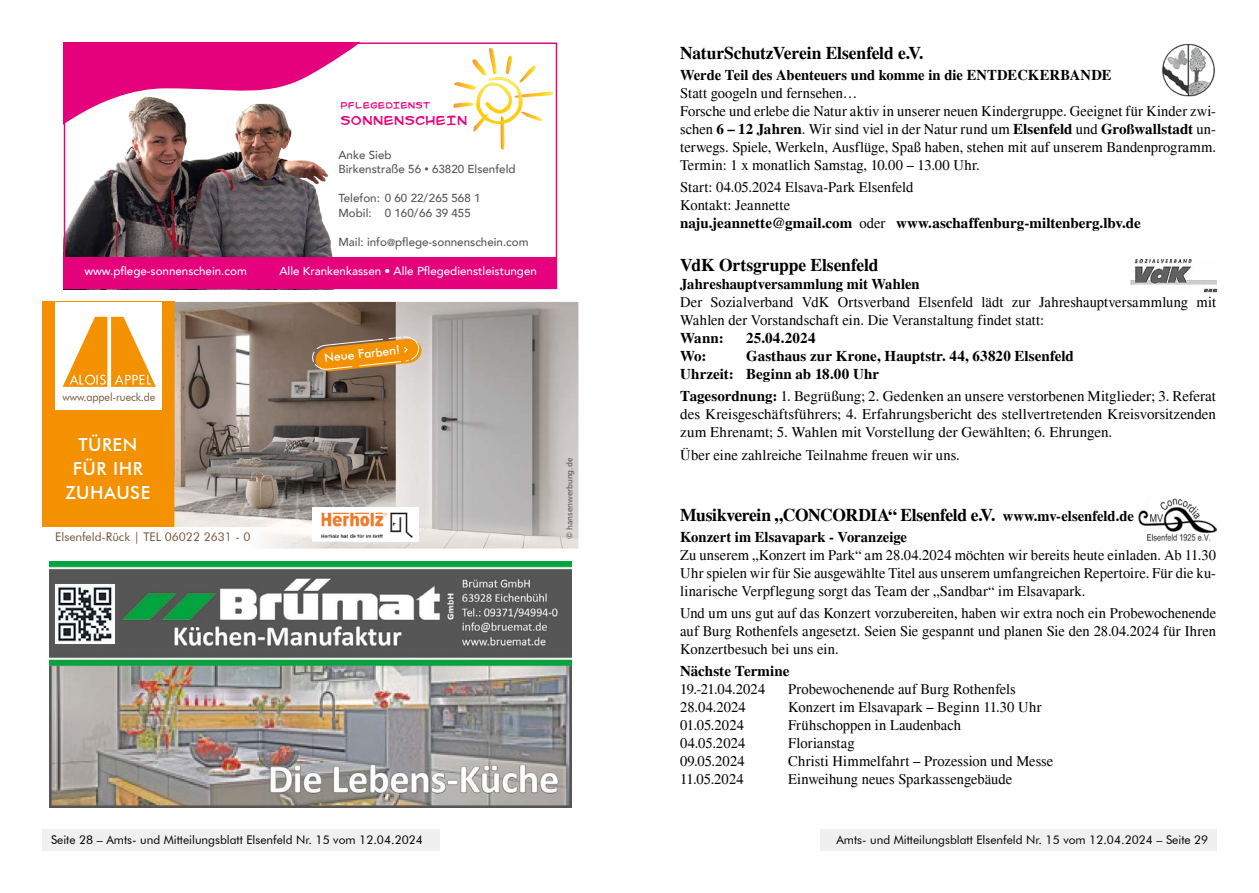
<style>
.page{position:relative;width:1259px;height:893px;background:#fff}
.page>*{position:absolute;margin:0;border:0;box-sizing:border-box;transform-origin:0 0}
.t1{font:700 18px "Times";letter-spacing:-.01em;color:#000}
.t2{font:500 18px/24px "Futura BT";letter-spacing:.03em;color:#fff;text-align:center}
.t3{font:15px/18px "Times";color:#000;text-align:justify}
.t4{font:700 15px/18px "Times";color:#000}
.t5{font:12px "Futura BT";color:#000}
.t6{font:12px "Futura BT";color:#755438}
.t7{font:500 12px "Futura BT";color:#fff}
.t8{font:500 11.55px/14.5px "Avenir";color:#565655}
.t9{font:500 11.55px "Avenir";color:#fff}
.t10{font:11.25px "Futura BT";letter-spacing:-.01em;color:#755438;scale:.95 1}
.t11{font:11.1px "Kid Kosmic";color:#e5007c}
.t12{font:8.25px "Humanist 777 BT Roman B";color:#565655}
.t13{font:7.95px "Kid Kosmic";color:#e5007c}
.s1{font-size:8.7px}
.s2{font-size:10.2px}
.s3{font-weight:700}
.s4{font-weight:400}
.s5{font-size:15px}
</style>
<div class="page">
<div style="left:43px;top:302px;width:132px;height:238px;background:#f39100"></div>
<img style="left:174px;top:302px;width:404px;height:247px">
<div style="left:312px;top:507px;width:106px;height:34px;background:#fff"></div>
<img style="left:322px;top:512px;width:90px;height:26px">
<div style="left:55px;top:302px;width:107px;height:107px;background:#fff"></div>
<svg style="left:63px;top:317px;width:93px;height:70px"></svg>
<div style="left:43px;top:527px;width:131px;height:13px;background:#fff"></div>
<img style="left:174px;top:527px;width:179px;height:22px">
<svg style="left:312px;top:527px;width:41px;height:14px"></svg>
<img style="left:322px;top:527px;width:31px;height:11px">
<svg style="left:312px;top:336px;width:110px;height:36px"></svg>
<img style="left:50px;top:561px;width:521px;height:247px">
<svg style="left:53px;top:583px;width:65px;height:64px"></svg>
<img style="left:55px;top:585px;width:59px;height:58px">
<img style="left:66px;top:145px;width:267px;height:112px">
<div style="left:64px;top:257px;width:493px;height:32px;background:#e5007c"></div>
<svg style="left:64px;top:43px;width:316px;height:102px"></svg>
<svg style="left:452px;top:43px;width:106px;height:107px"></svg>
<div style="left:819px;top:829px;width:397px;height:21px;background:#f0f0f0"></div>
<div style="left:43px;top:829px;width:397px;height:21px;background:#f0f0f0"></div>
<img style="left:1162px;top:43px;width:53px;height:54px">
<img style="left:1130px;top:259px;width:86px;height:34px">
<img style="left:1138px;top:498px;width:78px;height:44px">
<p class="t13" style="left:341px;top:103px;width:91px">PFLEGEDIENST</p>
<p class="t11" style="left:341px;top:117px;width:129px">SONNENSCHEIN</p>
<p class="t8" style="left:338px;top:147px;width:179px">Anke Sieb<br>Birkenstraße 56 <span class="s1">•</span> 63820 Elsenfeld</p>
<p class="t8" style="left:338px;top:190px;width:144px">Telefon: 0 60 22/265 568 1<br>Mobil: 0 160/66 39 455</p>
<p class="t8" style="left:338px;top:234px;width:192px">Mail: info<span class="s2">@</span>pflege-sonnenschein.com</p>
<p class="t9" style="left:84px;top:261px;width:164px">www.pflege-sonnenschein.com</p>
<p class="t9" style="left:279px;top:261px;width:259px">Alle Krankenkassen • Alle Pflegedienstleistungen</p>
<p class="t10" style="left:62px;top:391px;width:99px">www.appel-rueck.de</p>
<p class="t2" style="left:65px;top:432px;width:86px">TÜREN<br>FÜR IHR<br>ZUHAUSE</p>
<p class="t6" style="left:55px;top:530px;width:197px">Elsenfeld-Rück | TEL 06022 2631 - 0</p>
<p class="t7" style="left:324px;top:350px;width:78px;rotate:-6deg">Neue Farben!</p>
<p class="t12" style="left:564px;top:539px;width:82px;rotate:-90deg">© hansenwerbung.de</p>
<p class="t1" style="left:680px;top:43px;width:245px">NaturSchutzVerein Elsenfeld e.V.</p>
<p class="t4" style="left:680px;top:66px;width:433px">Werde Teil des Abenteuers und komme in die ENTDECKERBANDE</p>
<p class="t3" style="left:680px;top:84px;width:537px;text-align:left">Statt googeln und fernsehen…<br>Forsche und erlebe die Natur aktiv in unserer neuen Kindergruppe. Geeignet für Kinder zwi&shy;schen <span class="s3">6 – 12 Jahren</span>. Wir sind viel in der Natur rund um <span class="s3">Elsenfeld</span> und <span class="s3">Großwallstadt</span> un&shy;terwegs. Spiele, Werkeln, Ausflüge, Spaß haben, stehen mit auf unserem Bandenprogramm.<br>Termin: 1 x monatlich Samstag, 10.00 – 13.00 Uhr.</p>
<p class="t4" style="left:680px;top:178px;width:462px"><span class="s4">Start: 04.05.2024 Elsava-Park Elsenfeld<br>Kontakt: Jeannette<br></span>naju.jeannette@gmail.com <span class="s4">oder</span> www.aschaffenburg-miltenberg.lbv.de</p>
<p class="t1" style="left:680px;top:255px;width:200px">VdK Ortsgruppe Elsenfeld</p>
<p class="t4" style="left:680px;top:275px;width:241px">Jahreshauptversammlung mit Wahlen</p>
<p class="t3" style="left:680px;top:293px;width:537px">Der Sozialverband VdK Ortsverband Elsenfeld lädt zur Jahreshauptversammlung mit<br>Wahlen der Vorstandschaft ein. Die Veranstaltung findet statt:</p>
<p class="t4" style="left:680px;top:329px;width:45px">Wann:</p>
<p class="t4" style="left:746px;top:329px;width:71px">25.04.2024</p>
<p class="t4" style="left:680px;top:347px;width:28px">Wo:</p>
<p class="t4" style="left:680px;top:347px;width:395px;text-indent:66px">Gasthaus zur Krone, Hauptstr. 44, 63820 Elsenfeld<br>Uhrzeit: Beginn ab 18.00 Uhr</p>
<p class="t3" style="left:680px;top:388px;width:537px"><span class="s3">Tagesordnung:</span> 1. Begrüßung; 2. Gedenken an unsere verstorbenen Mitglieder; 3. Referat des Kreisgeschäftsführers; 4. Erfahrungsbericht des stellvertretenden Kreisvorsitzenden zum Ehrenamt; 5. Wahlen mit Vorstellung der Gewählten; 6. Ehrungen.</p>
<p class="t3" style="left:680px;top:446px;width:281px">Über eine zahlreiche Teilnahme freuen wir uns.</p>
<p class="t1" style="left:680px;top:505px;width:455px">Musikverein „CONCORDIA“ Elsenfeld e.V. <span class="s5">www.mv-elsenfeld.de</span></p>
<p class="t4" style="left:680px;top:528px;width:228px">Konzert im Elsavapark - Voranzeige</p>
<p class="t3" style="left:680px;top:546px;width:537px">Zu unserem „Konzert im Park“ am 28.04.2024 möchten wir bereits heute einladen. Ab 11.30<br>Uhr spielen wir für Sie ausgewählte Titel aus unserem umfangreichen Repertoire. Für die ku&shy;linarische Verpflegung sorgt das Team der „Sandbar“ im Elsavapark.</p>
<p class="t3" style="left:680px;top:604px;width:537px">Und um uns gut auf das Konzert vorzubereiten, haben wir extra noch ein Probewochenende auf Burg Rothenfels angesetzt. Seien Sie gespannt und planen Sie den 28.04.2024 für Ihren Konzertbesuch bei uns ein.</p>
<p class="t4" style="left:680px;top:662px;width:111px">Nächste Termine</p>
<p class="t3" style="left:680px;top:680px;width:87px">19.-21.04.2024</p>
<p class="t3" style="left:788px;top:680px;width:229px">Probewochenende auf Burg Rothenfels</p>
<p class="t3" style="left:680px;top:698px;width:67px">28.04.2024</p>
<p class="t3" style="left:788px;top:698px;width:255px">Konzert im Elsavapark – Beginn 11.30 Uhr</p>
<p class="t3" style="left:680px;top:716px;width:65px">01.05.2024</p>
<p class="t3" style="left:788px;top:716px;width:174px">Frühschoppen in Laudenbach</p>
<p class="t3" style="left:680px;top:734px;width:67px">04.05.2024</p>
<p class="t3" style="left:788px;top:734px;width:68px">Florianstag</p>
<p class="t3" style="left:680px;top:752px;width:66px">09.05.2024</p>
<p class="t3" style="left:788px;top:752px;width:267px">Christi Himmelfahrt – Prozession und Messe</p>
<p class="t3" style="left:680px;top:770px;width:65px">11.05.2024</p>
<p class="t3" style="left:788px;top:770px;width:225px">Einweihung neues Sparkassengebäude</p>
<p class="t5" style="left:51px;top:833px;width:373px">Seite 28 – Amts- und Mitteilungsblatt Elsenfeld Nr. 15 vom 12.04.2024</p>
<p class="t5" style="left:836px;top:833px;width:373px">Amts- und Mitteilungsblatt Elsenfeld Nr. 15 vom 12.04.2024 – Seite 29</p>
</div>
